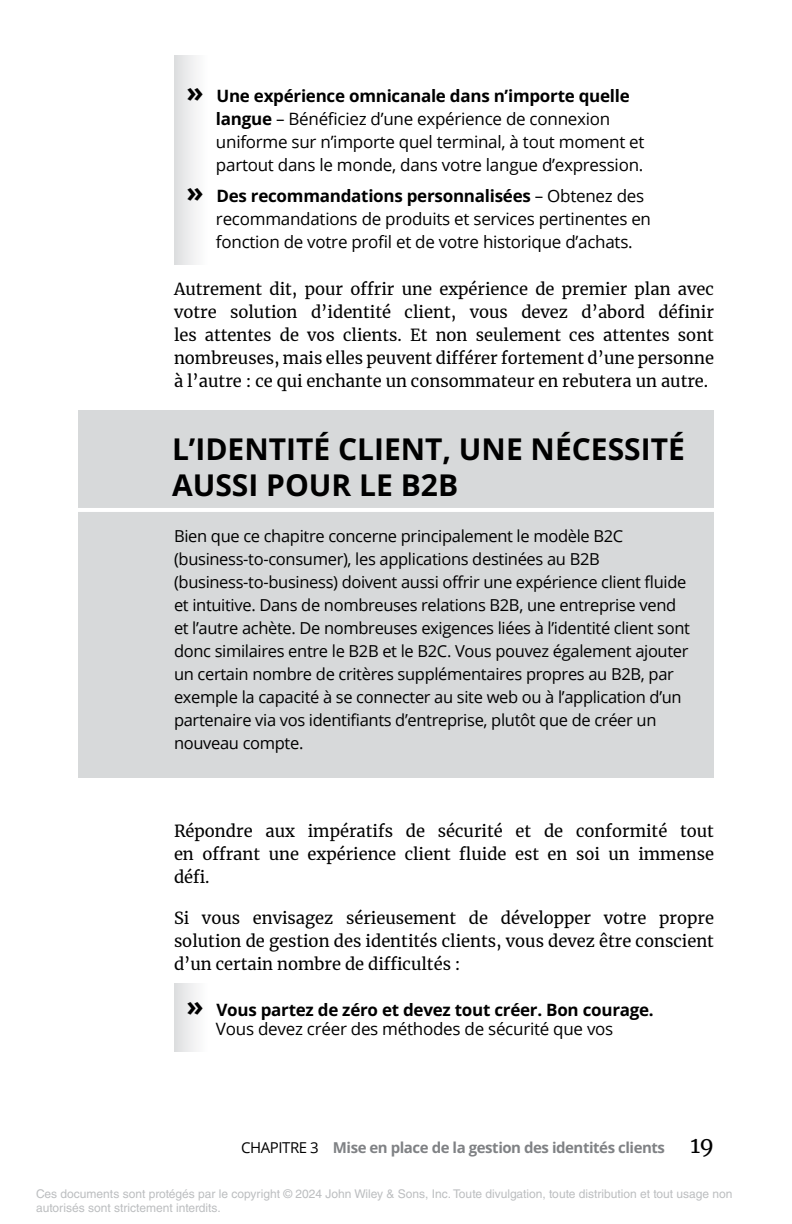
<style>
.page{position:relative;width:792px;height:1224px;background:#fff}
.page>*{position:absolute;margin:0;border:0;box-sizing:border-box;transform-origin:0 0}
.t1{font:700 30px/36px "Open Sans";color:#000}
.t2{font:17px/23px "Open Sans";letter-spacing:-.015em;color:#000}
.t3{font:700 17px/20px "Open Sans";letter-spacing:-.015em;color:#000}
.t4{font:16.4px/23px "Open Sans";letter-spacing:-.02em;color:#000}
.t5{font:16.4px/23px "Merriweather";color:#000;text-align:justify}
.t6{font:700 15px "Open Sans";letter-spacing:-.03em;color:#808285}
.t7{font:12px/14.4px "Helvetica LT Std";color:#bcbec0}
.s1{font-weight:700;font-size:28px}
.s2{font-weight:700}
.s3{font-size:28px}
.s4{font-weight:400}
.s5{font-weight:400;color:#000}
.s6{font-family:"Merriweather";font-weight:400;font-size:22px;color:#000}
</style>
<div class="page">
<div style="left:174px;top:55px;width:96px;height:132px;background:linear-gradient(to right,#ecedee,#fff)"></div>
<div style="left:174px;top:155px;width:96px;height:110px;background:linear-gradient(to right,#ecedee,#fff)"></div>
<div style="left:174px;top:984px;width:96px;height:68px;background:linear-gradient(to right,#ecedee,#fff)"></div>
<div style="left:78px;top:410px;width:636px;height:368px;background:#d7d9da"></div>
<hr style="left:78px;top:508px;width:636px;height:4px;background:#fff">
<p class="t2" style="left:216px;top:84px;width:430px;text-indent:-29px"><span class="s1">»</span> <span class="s2">Une expérience omnicanale dans n’importe quelle langue</span> – Bénéficiez d’une expérience de connexion uniforme sur n’importe quel terminal, à tout moment et partout dans le monde, dans votre langue d’expression.</p>
<p class="t2" style="left:216px;top:184px;width:437px;text-indent:-29px"><span class="s1">»</span> <span class="s2">Des recommandations personnalisées</span> – Obtenez des recommandations de produits et services pertinentes en fonction de votre profil et de votre historique d’achats.</p>
<p class="t5" style="left:174px;top:277px;width:542px">Autrement dit, pour offrir une expérience de premier plan avec votre solution d’identité client, vous devez d’abord définir les attentes de vos clients. Et non seulement ces attentes sont nombreuses, mais elles peuvent différer fortement d’une personne à l’autre : ce qui enchante un consommateur en rebutera un autre.</p>
<h1 class="t1" style="left:172px;top:430px;width:514px">L’IDENTITÉ CLIENT, UNE NÉCESSITÉ<br>AUSSI POUR LE B2B</h1>
<p class="t4" style="left:174px;top:524px;width:518px">Bien que ce chapitre concerne principalement le modèle B2C (business-to-consumer), les applications destinées au B2B (business-to-business) doivent aussi offrir une expérience client fluide et intuitive. Dans de nombreuses relations B2B, une entreprise vend et l’autre achète. De nombreuses exigences liées à l’identité client sont donc similaires entre le B2B et le B2C. Vous pouvez également ajouter un certain nombre de critères supplémentaires propres au B2B, par exemple la capacité à se connecter au site web ou à l’application d’un partenaire via vos identifiants d’entreprise, plutôt que de créer un nouveau compte.</p>
<p class="t5" style="left:174px;top:819px;width:542px">Répondre aux impératifs de sécurité et de conformité tout en offrant une expérience client fluide est en soi un immense défi.</p>
<p class="t5" style="left:174px;top:906px;width:542px">Si vous envisagez sérieusement de développer votre propre solution de gestion des identités clients, vous devez être conscient d’un certain nombre de difficultés :</p>
<p class="t3" style="left:216px;top:999px;width:439px;text-indent:-29px"><span class="s3">»</span> Vous partez de zéro et devez tout créer. Bon courage.<br><span class="s4">Vous devez créer des méthodes de sécurité que vos</span></p>
<p class="t6" style="left:241px;top:1137px;width:474px"><span class="s5">CHAPITRE 3</span> Mise en place de la gestion des identités clients <span class="s6">19</span></p>
<p class="t7" style="left:36px;top:1186px;width:698px">Ces documents sont protégés par le copyright © 2024 John Wiley &amp; Sons, Inc. Toute divulgation, toute distribution et tout usage non autorisés sont strictement interdits.</p>
</div>
